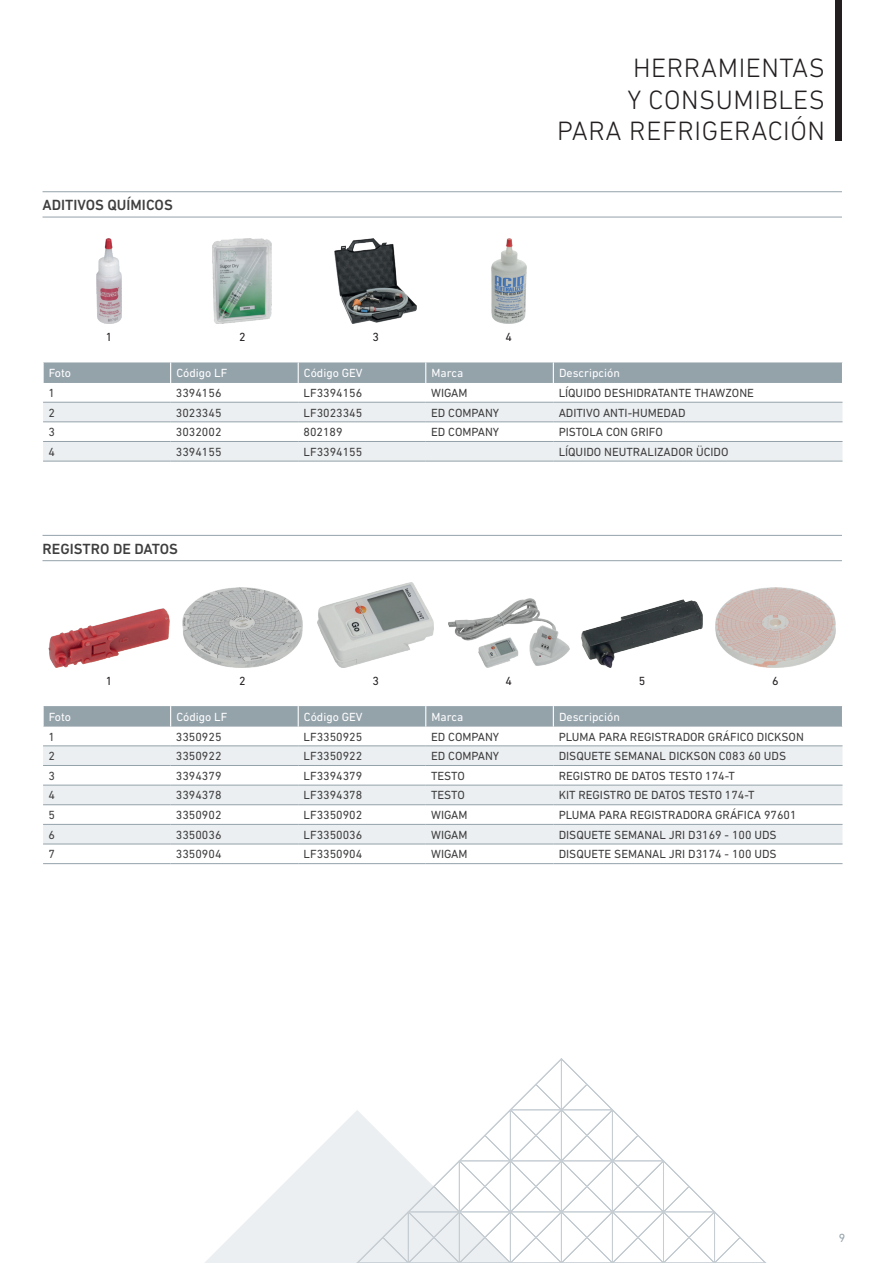
<style>
.page{position:relative;width:893px;height:1263px;background:#fff}
.page>*{position:absolute;margin:0;border:0;box-sizing:border-box;transform-origin:0 0}
.t1{font:300 27px/31.5px "DIN Next LT Pro";letter-spacing:.02em;color:#231f20;text-align:right}
.t2{font:500 15px "DIN Next LT Pro";color:#3e3e3f}
.t3{font:12px "DIN Next LT Pro";color:#3e3e3f}
.t4{font:12px "DIN Next LT Pro";color:#fff}
.t5{font:12px "DIN Next LT Pro";color:#231f20}
.t6{font:12px "DIN Next LT Pro";color:#94a2aa}
</style>
<div class="page">
<svg style="left:205px;top:1164px;width:99px;height:99px;fill:#eceff1"></svg>
<svg style="left:304px;top:1058px;width:462px;height:205px"></svg>
<div style="left:836px;top:0;width:6px;height:140px;background:#231f20"></div>
<hr style="left:43px;top:191px;width:799px;height:1px;background:#94a2aa">
<hr style="left:43px;top:217px;width:799px;height:1px;background:#94a2aa">
<img style="left:96px;top:238px;width:26px;height:85px">
<img style="left:213px;top:238px;width:59px;height:85px">
<img style="left:334px;top:238px;width:83px;height:85px">
<img style="left:492px;top:238px;width:34px;height:85px">
<svg style="left:43px;top:403px;width:799px;height:58px;fill:#eceff1"></svg>
<div style="left:43px;top:362px;width:800px;height:21px;background:#94a2aa"></div>
<hr style="left:171px;top:402px;width:127px;height:1px;background:#94a2aa">
<hr style="left:171px;top:421px;width:127px;height:1px;background:#94a2aa">
<hr style="left:171px;top:441px;width:127px;height:1px;background:#94a2aa">
<hr style="left:171px;top:461px;width:127px;height:1px;background:#94a2aa">
<hr style="left:43px;top:402px;width:128px;height:1px;background:#94a2aa">
<hr style="left:298px;top:402px;width:128px;height:1px;background:#94a2aa">
<hr style="left:426px;top:402px;width:127px;height:1px;background:#94a2aa">
<hr style="left:553px;top:402px;width:289px;height:1px;background:#94a2aa">
<hr style="left:43px;top:421px;width:128px;height:1px;background:#94a2aa">
<hr style="left:298px;top:421px;width:128px;height:1px;background:#94a2aa">
<hr style="left:426px;top:421px;width:127px;height:1px;background:#94a2aa">
<hr style="left:553px;top:421px;width:289px;height:1px;background:#94a2aa">
<hr style="left:43px;top:441px;width:128px;height:1px;background:#94a2aa">
<hr style="left:43px;top:461px;width:128px;height:1px;background:#94a2aa">
<hr style="left:298px;top:441px;width:128px;height:1px;background:#94a2aa">
<hr style="left:298px;top:461px;width:128px;height:1px;background:#94a2aa">
<hr style="left:426px;top:441px;width:127px;height:1px;background:#94a2aa">
<hr style="left:426px;top:461px;width:127px;height:1px;background:#94a2aa">
<hr style="left:553px;top:441px;width:289px;height:1px;background:#94a2aa">
<hr style="left:553px;top:461px;width:289px;height:1px;background:#94a2aa">
<hr style="left:43px;top:535px;width:799px;height:1px;background:#94a2aa">
<hr style="left:43px;top:560px;width:799px;height:1px;background:#94a2aa">
<img style="left:49px;top:608px;width:120px;height:59px">
<img style="left:182px;top:587px;width:121px;height:80px">
<img style="left:317px;top:582px;width:117px;height:85px">
<img style="left:449px;top:599px;width:120px;height:68px">
<img style="left:582px;top:600px;width:120px;height:67px">
<img style="left:715px;top:588px;width:121px;height:79px">
<svg style="left:43px;top:746px;width:799px;height:98px;fill:#eceff1"></svg>
<svg style="left:43px;top:706px;width:800px;height:21px;background:#97a4ac"></svg>
<hr style="left:171px;top:745px;width:127px;height:1px;background:#94a2aa">
<hr style="left:171px;top:765px;width:127px;height:1px;background:#94a2aa">
<hr style="left:171px;top:785px;width:127px;height:1px;background:#94a2aa">
<hr style="left:171px;top:804px;width:127px;height:1px;background:#94a2aa">
<hr style="left:171px;top:824px;width:127px;height:1px;background:#94a2aa">
<hr style="left:171px;top:844px;width:127px;height:1px;background:#94a2aa">
<hr style="left:171px;top:863px;width:127px;height:1px;background:#94a2aa">
<hr style="left:43px;top:745px;width:128px;height:1px;background:#94a2aa">
<hr style="left:298px;top:745px;width:128px;height:1px;background:#94a2aa">
<hr style="left:426px;top:745px;width:127px;height:1px;background:#94a2aa">
<hr style="left:553px;top:745px;width:289px;height:1px;background:#94a2aa">
<hr style="left:43px;top:765px;width:128px;height:1px;background:#94a2aa">
<hr style="left:298px;top:765px;width:128px;height:1px;background:#94a2aa">
<hr style="left:426px;top:765px;width:127px;height:1px;background:#94a2aa">
<hr style="left:553px;top:765px;width:289px;height:1px;background:#94a2aa">
<hr style="left:43px;top:785px;width:128px;height:1px;background:#94a2aa">
<hr style="left:298px;top:785px;width:128px;height:1px;background:#94a2aa">
<hr style="left:426px;top:785px;width:127px;height:1px;background:#94a2aa">
<hr style="left:553px;top:785px;width:289px;height:1px;background:#94a2aa">
<hr style="left:43px;top:804px;width:128px;height:1px;background:#94a2aa">
<hr style="left:298px;top:804px;width:128px;height:1px;background:#94a2aa">
<hr style="left:426px;top:804px;width:127px;height:1px;background:#94a2aa">
<hr style="left:553px;top:804px;width:289px;height:1px;background:#94a2aa">
<hr style="left:43px;top:824px;width:128px;height:1px;background:#94a2aa">
<hr style="left:298px;top:824px;width:128px;height:1px;background:#94a2aa">
<hr style="left:426px;top:824px;width:127px;height:1px;background:#94a2aa">
<hr style="left:553px;top:824px;width:289px;height:1px;background:#94a2aa">
<hr style="left:43px;top:844px;width:128px;height:1px;background:#94a2aa">
<hr style="left:43px;top:863px;width:128px;height:1px;background:#94a2aa">
<hr style="left:298px;top:844px;width:128px;height:1px;background:#94a2aa">
<hr style="left:298px;top:863px;width:128px;height:1px;background:#94a2aa">
<hr style="left:426px;top:844px;width:127px;height:1px;background:#94a2aa">
<hr style="left:426px;top:863px;width:127px;height:1px;background:#94a2aa">
<hr style="left:553px;top:844px;width:289px;height:1px;background:#94a2aa">
<hr style="left:553px;top:863px;width:289px;height:1px;background:#94a2aa">
<p class="t2" style="left:43px;top:196px;width:132px">ADITIVOS QUÍMICOS</p>
<h1 class="t1" style="left:557px;top:52px;width:269px">HERRAMIENTAS<br>Y CONSUMIBLES<br>PARA REFRIGERACIÓN</h1>
<p class="t5" style="left:106px;top:330px;width:8px">1</p>
<p class="t5" style="left:239px;top:330px;width:8px">2</p>
<p class="t5" style="left:372px;top:330px;width:8px">3</p>
<p class="t5" style="left:506px;top:330px;width:8px">4</p>
<p class="t4" style="left:49px;top:366px;width:24px">Foto</p>
<p class="t4" style="left:176px;top:366px;width:52px">Código LF</p>
<p class="t4" style="left:304px;top:366px;width:60px">Código GEV</p>
<p class="t4" style="left:432px;top:366px;width:33px">Marca</p>
<p class="t4" style="left:559px;top:366px;width:62px">Descripción</p>
<p class="t3" style="left:48px;top:386px;width:8px">1</p>
<p class="t3" style="left:176px;top:386px;width:47px">3394156</p>
<p class="t3" style="left:304px;top:386px;width:60px">LF3394156</p>
<p class="t3" style="left:431px;top:386px;width:38px">WIGAM</p>
<p class="t3" style="left:559px;top:386px;width:197px">LÍQUIDO DESHIDRATANTE THAWZONE</p>
<p class="t3" style="left:48px;top:405px;width:8px">2</p>
<p class="t3" style="left:176px;top:405px;width:47px">3023345</p>
<p class="t3" style="left:304px;top:405px;width:60px">LF3023345</p>
<p class="t3" style="left:431px;top:405px;width:70px">ED COMPANY</p>
<p class="t3" style="left:559px;top:405px;width:128px">ADITIVO ANTI-HUMEDAD</p>
<p class="t3" style="left:48px;top:425px;width:8px">3</p>
<p class="t3" style="left:176px;top:425px;width:47px">3032002</p>
<p class="t3" style="left:304px;top:425px;width:41px">802189</p>
<p class="t3" style="left:431px;top:425px;width:70px">ED COMPANY</p>
<p class="t3" style="left:559px;top:425px;width:106px">PISTOLA CON GRIFO</p>
<p class="t3" style="left:48px;top:445px;width:8px">4</p>
<p class="t3" style="left:176px;top:445px;width:47px">3394155</p>
<p class="t3" style="left:304px;top:445px;width:60px">LF3394155</p>
<p class="t3" style="left:559px;top:445px;width:171px">LÍQUIDO NEUTRALIZADOR ÜCIDO</p>
<p class="t2" style="left:43px;top:540px;width:137px">REGISTRO DE DATOS</p>
<p class="t5" style="left:106px;top:674px;width:8px">1</p>
<p class="t5" style="left:239px;top:674px;width:8px">2</p>
<p class="t5" style="left:372px;top:674px;width:8px">3</p>
<p class="t5" style="left:506px;top:674px;width:8px">4</p>
<p class="t5" style="left:639px;top:674px;width:8px">5</p>
<p class="t5" style="left:772px;top:674px;width:8px">6</p>
<p class="t4" style="left:49px;top:710px;width:24px">Foto</p>
<p class="t4" style="left:176px;top:710px;width:52px">Código LF</p>
<p class="t4" style="left:304px;top:710px;width:60px">Código GEV</p>
<p class="t4" style="left:432px;top:710px;width:33px">Marca</p>
<p class="t4" style="left:559px;top:710px;width:62px">Descripción</p>
<p class="t3" style="left:48px;top:729px;width:8px">1</p>
<p class="t3" style="left:176px;top:729px;width:47px">3350925</p>
<p class="t3" style="left:304px;top:729px;width:60px">LF3350925</p>
<p class="t3" style="left:431px;top:729px;width:70px">ED COMPANY</p>
<p class="t3" style="left:559px;top:729px;width:247px">PLUMA PARA REGISTRADOR GRÁFICO DICKSON</p>
<p class="t3" style="left:48px;top:749px;width:8px">2</p>
<p class="t3" style="left:176px;top:749px;width:47px">3350922</p>
<p class="t3" style="left:304px;top:749px;width:60px">LF3350922</p>
<p class="t3" style="left:431px;top:749px;width:70px">ED COMPANY</p>
<p class="t3" style="left:559px;top:749px;width:229px">DISQUETE SEMANAL DICKSON C083 60 UDS</p>
<p class="t3" style="left:48px;top:769px;width:8px">3</p>
<p class="t3" style="left:176px;top:769px;width:47px">3394379</p>
<p class="t3" style="left:304px;top:769px;width:60px">LF3394379</p>
<p class="t3" style="left:431px;top:769px;width:35px">TESTO</p>
<p class="t3" style="left:559px;top:769px;width:178px">REGISTRO DE DATOS TESTO 174-T</p>
<p class="t3" style="left:48px;top:788px;width:8px">4</p>
<p class="t3" style="left:176px;top:788px;width:47px">3394378</p>
<p class="t3" style="left:304px;top:788px;width:60px">LF3394378</p>
<p class="t3" style="left:431px;top:788px;width:35px">TESTO</p>
<p class="t3" style="left:559px;top:788px;width:197px">KIT REGISTRO DE DATOS TESTO 174-T</p>
<p class="t3" style="left:48px;top:808px;width:8px">5</p>
<p class="t3" style="left:176px;top:808px;width:47px">3350902</p>
<p class="t3" style="left:304px;top:808px;width:60px">LF3350902</p>
<p class="t3" style="left:431px;top:808px;width:38px">WIGAM</p>
<p class="t3" style="left:559px;top:808px;width:239px">PLUMA PARA REGISTRADORA GRÁFICA 97601</p>
<p class="t3" style="left:48px;top:828px;width:8px">6</p>
<p class="t3" style="left:176px;top:828px;width:47px">3350036</p>
<p class="t3" style="left:304px;top:828px;width:60px">LF3350036</p>
<p class="t3" style="left:431px;top:828px;width:38px">WIGAM</p>
<p class="t3" style="left:559px;top:828px;width:219px">DISQUETE SEMANAL JRI D3169 - 100 UDS</p>
<p class="t3" style="left:48px;top:847px;width:8px">7</p>
<p class="t3" style="left:176px;top:847px;width:47px">3350904</p>
<p class="t3" style="left:304px;top:847px;width:60px">LF3350904</p>
<p class="t3" style="left:431px;top:847px;width:38px">WIGAM</p>
<p class="t3" style="left:559px;top:847px;width:219px">DISQUETE SEMANAL JRI D3174 - 100 UDS</p>
<p class="t6" style="left:839px;top:1231px;width:8px">9</p>
</div>
